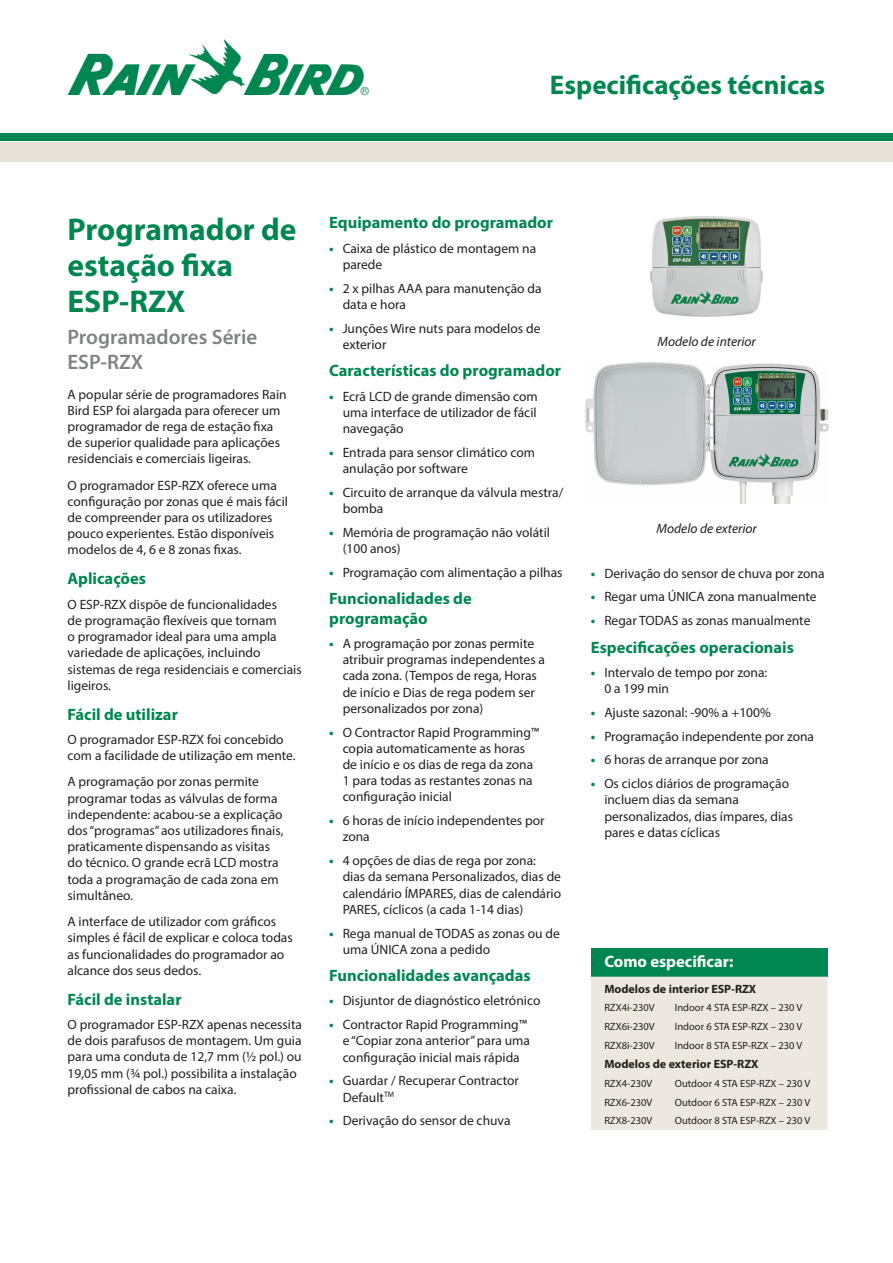
<style>
.page{position:relative;width:893px;height:1263px;background:#fff}
.page>*{position:absolute;margin:0;border:0;box-sizing:border-box;transform-origin:0 0}
.t1{font:49.5px "Rain Bird Regular";color:#008751}
.Product_Name{font:700 31.5px/36px "Myriad Pro";color:#008751}
.t2{font:700 27px "Myriad Pro";color:#008751}
.Product_Name_By-line{font:600 21px/25.2px "Myriad Pro";color:#808285}
.Paragraph_Header{font:700 16.5px/19.8px "Myriad Pro";color:#008751}
.White_Text{font:700 16.5px "Myriad Pro";color:#fff}
.t3{font:13.5px/16.2px "Myriad Pro";color:#231f20}
.Basic_Italic_-_Cente{font:italic 13.5px "Myriad Pro";color:#231f20}
.Table_Text__Bold-8pt{font:700 12px "Myriad Pro";color:#231f20}
.Table_Text{font:10.5px "Myriad Pro";color:#231f20}
.s1{font-weight:700;color:#008751}
</style>
<div class="page">
<div style="left:0;top:143px;width:893px;height:19px;background:#e6e2d7"></div>
<div style="left:0;top:133px;width:893px;height:8px;background:#008751"></div>
<div style="left:591px;top:948px;width:236px;height:29px;background:#008751"></div>
<div style="left:591px;top:977px;width:236px;height:153px;background:#ede8df"></div>
<img style="left:651px;top:216px;width:112px;height:100px">
<img style="left:585px;top:362px;width:243px;height:142px">
<h1 class="t1" style="left:68px;top:49px;width:307px">Rain+Birdt</h1>
<h3 class="t2" style="left:550px;top:67px;width:277px">Especificações técnicas</h3>
<p class="Product_Name" style="left:68px;top:210px;width:231px">Programador de estação fixa<br>ESP-RZX</p>
<p class="Product_Name_By-line" style="left:68px;top:323px;width:191px">Programadores Série<br>ESP-RZX</p>
<p class="t3" style="left:68px;top:386px;width:221px">A popular série de programadores Rain Bird ESP foi alargada para oferecer um programador de rega de estação fixa de superior qualidade para aplicações residenciais e comerciais ligeiras.</p>
<p class="t3" style="left:68px;top:477px;width:222px">O programador ESP-RZX oferece uma configuração por zonas que é mais fácil de compreender para os utilizadores pouco experientes. Estão disponíveis modelos de 4, 6 e 8 zonas fixas.</p>
<p class="Paragraph_Header" style="left:68px;top:568px;width:80px">Aplicações</p>
<p class="t3" style="left:68px;top:596px;width:236px">O ESP-RZX dispõe de funcionalidades<br>de programação flexíveis que tornam<br>o programador ideal para uma ampla variedade de aplicações, incluindo sistemas de rega residenciais e comerciais ligeiros.</p>
<p class="Paragraph_Header" style="left:68px;top:704px;width:112px">Fácil de utilizar</p>
<p class="t3" style="left:68px;top:731px;width:230px">O programador ESP-RZX foi concebido com a facilidade de utilização em mente.</p>
<p class="t3" style="left:68px;top:774px;width:217px">A programação por zonas permite programar todas as válvulas de forma independente: acabou-se a explicação dos “programas” aos utilizadores finais, praticamente dispensando as visitas do técnico. O grande ecrã LCD mostra toda a programação de cada zona em simultâneo.</p>
<p class="t3" style="left:68px;top:913px;width:227px">A interface de utilizador com gráficos simples é fácil de explicar e coloca todas as funcionalidades do programador ao alcance dos seus dedos.</p>
<p class="Paragraph_Header" style="left:68px;top:989px;width:116px">Fácil de instalar</p>
<p class="t3" style="left:68px;top:1016px;width:236px">O programador ESP-RZX apenas necessita de dois parafusos de montagem. Um guia para uma conduta de 12,7 mm (½ pol.) ou 19,05 mm (¾ pol.) possibilita a instalação profissional de cabos na caixa.</p>
<p class="Paragraph_Header" style="left:329px;top:212px;width:225px">Equipamento do programador</p>
<p class="t3" style="left:343px;top:240px;width:195px;text-indent:-14px"><span class="s1">•</span> Caixa de plástico de montagem na parede</p>
<p class="t3" style="left:343px;top:280px;width:200px;text-indent:-14px"><span class="s1">•</span> 2 x pilhas AAA para manutenção da data e hora</p>
<p class="t3" style="left:343px;top:320px;width:199px;text-indent:-14px"><span class="s1">•</span> Junções Wire nuts para modelos de exterior</p>
<p class="Paragraph_Header" style="left:329px;top:360px;width:234px">Características do programador</p>
<p class="t3" style="left:343px;top:388px;width:197px;text-align:justify;text-indent:-14px"><span class="s1">•</span> Ecrã LCD de grande dimensão com uma interface de utilizador de fácil navegação</p>
<p class="t3" style="left:343px;top:444px;width:194px;text-indent:-14px"><span class="s1">•</span> Entrada para sensor climático com anulação por software</p>
<p class="t3" style="left:343px;top:484px;width:222px;text-indent:-14px"><span class="s1">•</span> Circuito de arranque da válvula mestra/ bomba</p>
<p class="t3" style="left:343px;top:524px;width:209px;text-indent:-14px"><span class="s1">•</span> Memória de programação não volátil (100 anos)</p>
<p class="t3" style="left:329px;top:564px;width:235px"><span class="s1">•</span> Programação com alimentação a pilhas</p>
<p class="Paragraph_Header" style="left:329px;top:588px;width:144px">Funcionalidades de programação</p>
<p class="t3" style="left:343px;top:635px;width:204px;text-indent:-14px"><span class="s1">•</span> A programação por zonas permite atribuir programas independentes a cada zona. (Tempos de rega, Horas de início e Dias de rega podem ser personalizados por zona)</p>
<p class="t3" style="left:343px;top:724px;width:198px;text-indent:-14px"><span class="s1">•</span> O Contractor Rapid Programming™ copia automaticamente as horas de início e os dias de rega da zona<br>1 para todas as restantes zonas na configuração inicial</p>
<p class="t3" style="left:343px;top:812px;width:203px;text-indent:-14px"><span class="s1">•</span> 6 horas de início independentes por zona</p>
<p class="t3" style="left:343px;top:852px;width:220px;text-indent:-14px"><span class="s1">•</span> 4 opções de dias de rega por zona: dias da semana Personalizados, dias de calendário ÍMPARES, dias de calendário PARES, cíclicos (a cada 1-14 dias)</p>
<p class="t3" style="left:343px;top:925px;width:219px;text-indent:-14px"><span class="s1">•</span> Rega manual de TODAS as zonas ou de uma ÚNICA zona a pedido</p>
<p class="Paragraph_Header" style="left:329px;top:965px;width:203px">Funcionalidades avançadas</p>
<p class="t3" style="left:329px;top:992px;width:213px"><span class="s1">•</span> Disjuntor de diagnóstico eletrónico</p>
<p class="t3" style="left:343px;top:1016px;width:189px;text-indent:-14px"><span class="s1">•</span> Contractor Rapid Programming™ e “Copiar zona anterior” para uma configuração inicial mais rápida</p>
<p class="t3" style="left:343px;top:1072px;width:178px;text-indent:-14px"><span class="s1">•</span> Guardar / Recuperar Contractor<br>Default<sup>TM</sup></p>
<p class="t3" style="left:329px;top:1112px;width:183px"><span class="s1">•</span> Derivação do sensor de chuva</p>
<p class="Basic_Italic_-_Cente" style="left:657px;top:333px;width:100px">Modelo de interior</p>
<p class="Basic_Italic_-_Cente" style="left:657px;top:520px;width:102px">Modelo de exterior</p>
<p class="t3" style="left:591px;top:565px;width:235px"><span class="s1">•</span> Derivação do sensor de chuva por zona</p>
<p class="t3" style="left:591px;top:589px;width:227px"><span class="s1">•</span> Regar uma ÚNICA zona manualmente</p>
<p class="t3" style="left:591px;top:612px;width:221px"><span class="s1">•</span> Regar TODAS as zonas manualmente</p>
<p class="Paragraph_Header" style="left:591px;top:637px;width:205px">Especificações operacionais</p>
<p class="t3" style="left:604px;top:664px;width:164px;text-indent:-14px"><span class="s1">•</span> Intervalo de tempo por zona:<br>0 a 199 min</p>
<p class="t3" style="left:591px;top:704px;width:182px"><span class="s1">•</span> Ajuste sazonal: -90% a +100%</p>
<p class="t3" style="left:591px;top:728px;width:225px"><span class="s1">•</span> Programação independente por zona</p>
<p class="t3" style="left:591px;top:751px;width:179px"><span class="s1">•</span> 6 horas de arranque por zona</p>
<p class="t3" style="left:604px;top:775px;width:190px;text-indent:-14px"><span class="s1">•</span> Os ciclos diários de programação incluem dias da semana personalizados, dias ímpares, dias pares e datas cíclicas</p>
<p class="White_Text" style="left:604px;top:950px;width:130px">Como especificar:</p>
<p class="Table_Text__Bold-8pt" style="left:604px;top:981px;width:153px">Modelos de interior ESP-RZX</p>
<p class="Table_Text" style="left:604px;top:1001px;width:52px">RZX4i-230V</p>
<p class="Table_Text" style="left:675px;top:1001px;width:129px">Indoor 4 STA ESP-RZX – 230 V</p>
<p class="Table_Text" style="left:604px;top:1020px;width:52px">RZX6i-230V</p>
<p class="Table_Text" style="left:675px;top:1020px;width:129px">Indoor 6 STA ESP-RZX – 230 V</p>
<p class="Table_Text" style="left:604px;top:1038px;width:52px">RZX8i-230V</p>
<p class="Table_Text" style="left:675px;top:1038px;width:129px">Indoor 8 STA ESP-RZX – 230 V</p>
<p class="Table_Text__Bold-8pt" style="left:604px;top:1056px;width:156px">Modelos de exterior ESP-RZX</p>
<p class="Table_Text" style="left:604px;top:1077px;width:50px">RZX4-230V</p>
<p class="Table_Text" style="left:675px;top:1077px;width:137px">Outdoor 4 STA ESP-RZX – 230 V</p>
<p class="Table_Text" style="left:604px;top:1096px;width:50px">RZX6-230V</p>
<p class="Table_Text" style="left:675px;top:1096px;width:137px">Outdoor 6 STA ESP-RZX – 230 V</p>
<p class="Table_Text" style="left:604px;top:1114px;width:50px">RZX8-230V</p>
<p class="Table_Text" style="left:675px;top:1114px;width:137px">Outdoor 8 STA ESP-RZX – 230 V</p>
</div>
